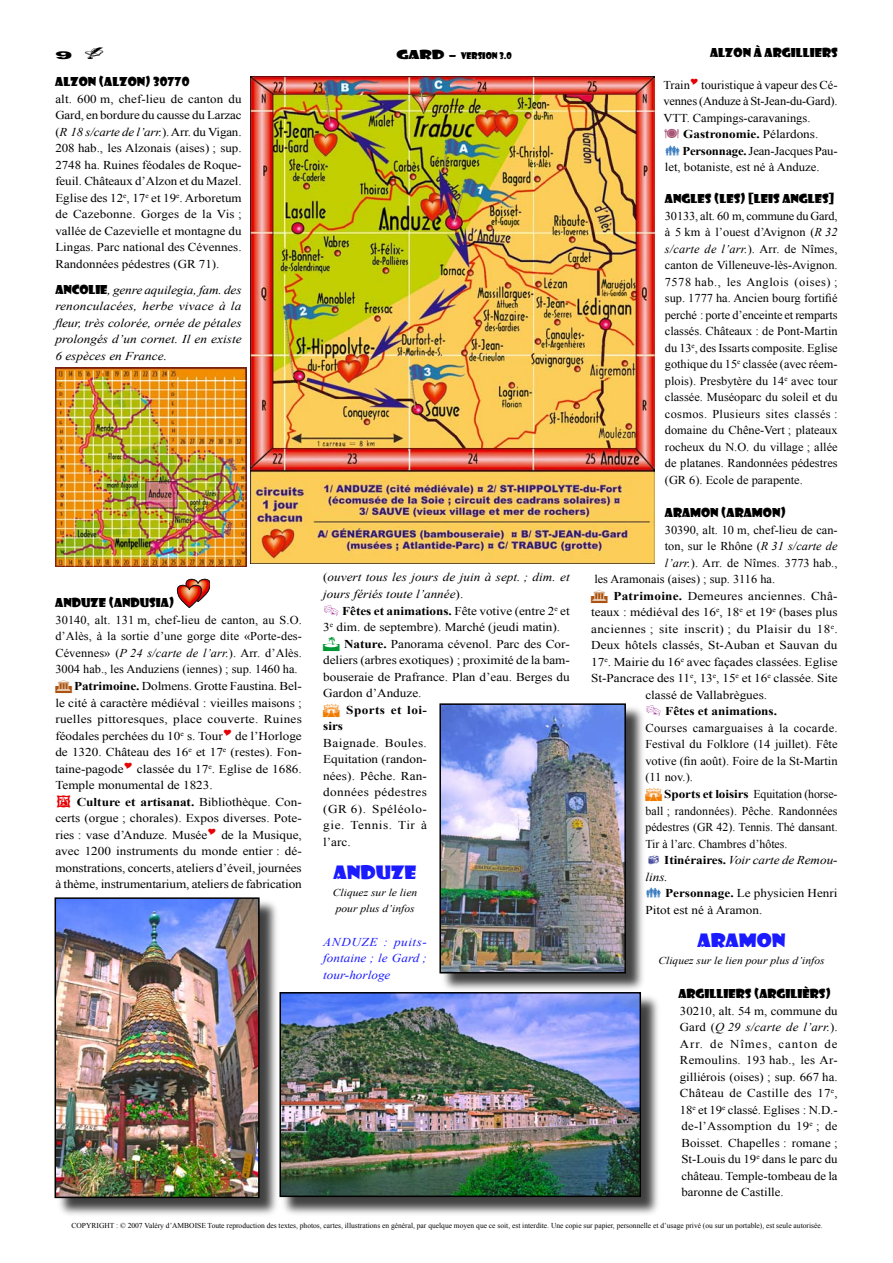
<style>
.page{position:relative;width:893px;height:1263px;background:#fff}
.page>*{position:absolute;margin:0;border:0;box-sizing:border-box;transform-origin:0 0}
.t1{font:18px "Showcard Gothic";color:#1b1bff;scale:1.2 1}
.t2{font:12px/16.5px "Times New Roman";color:#000;text-align:justify;scale:1.1 1}
.t3{font:12px/16.5px "Times New Roman";color:#000;text-align:justify}
.t4{font:12px/16.5px "Times New Roman";color:#000;text-align:justify;scale:1.08 1}
.t5{font:12px/16.5px "Times New Roman";color:#000;text-align:justify;scale:1.07 1}
.t6{font:italic 12px/16.5px "Times New Roman";color:#000;scale:1.1 1}
.t7{font:12px/16.5px "Times New Roman";color:#000;text-align:justify;scale:1.04 1}
.t8{font:12px "Showcard Gothic";color:#000;scale:1.1 1}
.t9{font:700 12px "Times New Roman";color:#000;scale:1.1 1}
.t10{font:12px "Times New Roman";letter-spacing:.02em;color:#000;scale:1.1 1}
.t11{font:12px "Times New Roman";color:#000;scale:1.06 1}
.t12{font:italic 12px/16.5px "Times New Roman";color:#1b1bff;text-align:justify;scale:1.1 1}
.t13{font:12px "Times New Roman";letter-spacing:.025em;color:#000;scale:1.1 1}
.t14{font:700 12px "Times New Roman";letter-spacing:.03em;color:#000;scale:1.1 1}
.t15{font:italic 10.5px/16.6px "Times New Roman";color:#000;scale:1.1 1}
.t16{font:9px "Showcard Gothic";color:#000}
.t17{font:7.5px "Times New Roman";color:#000}
.s1{font-style:italic}
.s2{font-family:"Showcard Gothic";font-style:normal}
.s3{font-size:12px}
.s4{font-weight:700}
.s5{font-weight:400}
.s6{font-style:normal}
.s7{font-weight:700;font-style:normal}
</style>
<div class="page">
<svg style="left:177px;top:579px;width:33px;height:28px"></svg>
<img style="left:251px;top:77px;width:404px;height:487px">
<img style="left:55px;top:368px;width:192px;height:199px">
<div style="left:281px;top:993px;width:380px;height:223px;background:#000;opacity:.75"></div>
<img style="left:282px;top:995px;width:356px;height:199px">
<div style="left:279px;top:992px;width:362px;height:205px;border:2px solid #000"></div>
<div style="left:56px;top:899px;width:224px;height:319px;background:#000;opacity:.75"></div>
<img style="left:58px;top:900px;width:199px;height:295px">
<div style="left:55px;top:897px;width:205px;height:301px;border:2px solid #000"></div>
<div style="left:441px;top:705px;width:205px;height:289px;background:#000;opacity:.75"></div>
<img style="left:442px;top:706px;width:181px;height:264px">
<div style="left:439px;top:703px;width:187px;height:270px;border:2px solid #000"></div>
<svg style="left:645px;top:787px;width:1px;height:14px"></svg>
<p class="t8" style="left:55px;top:74px;width:124px">ALZON (ALZON) 30770</p>
<p class="t4" style="left:55px;top:90px;width:174px">alt. 600 m, chef-lieu de canton du Gard, en bordure du causse du Larzac (<span class="s1">R 18 s/carte de l’arr.</span>). Arr. du Vigan.<br>208 hab., les Alzonais (aises) ; sup.<br>2748 ha. Ruines féodales de Roque&shy;feuil. Châteaux d’Alzon et du Mazel.<br>Eglise des 12<sup>e</sup>, 17<sup>e</sup> et 19<sup>e</sup>. Arboretum de Cazebonne. Gorges de la Vis ; vallée de Cazevielle et montagne du Lingas. Parc national des Cévennes.<br>Randonnées pédestres (GR 71).</p>
<p class="t6" style="left:55px;top:281px;width:171px;text-align:justify"><span class="s2">ANCOLIE</span>, genre aquilegia, fam. des renon-cu-lacées, herbe vivace à la fleur, très colorée, ornée de pétales prolongés d’un cornet. Il en existe 6 espèces en France.</p>
<p class="t16" style="left:396px;top:50px;width:117px"><span class="s3">GARD –</span> VERSION 3.0</p>
<p class="t8" style="left:55px;top:595px;width:110px">ANDUZE (ANDUSIA)</p>
<p class="t3" style="left:55px;top:611px;width:248px">30140, alt. 131 m, chef-lieu de canton, au S.O.</p>
<p class="t3" style="left:55px;top:628px;width:248px">d’Alès, à la sortie d’une gorge dite «Porte-des-</p>
<p class="t3" style="left:55px;top:644px;width:248px">Cévennes» (<span class="s1">P 24 s/carte de l’arr.</span>). Arr. d’Alès.</p>
<p class="t3" style="left:55px;top:661px;width:244px">3004 hab., les Anduziens (iennes) ; sup. 1460 ha.</p>
<p class="t2" style="left:74px;top:677px;width:209px"><span class="s4">Patrimoine.</span> Dolmens. Grotte Faustina. Bel-</p>
<p class="t2" style="left:55px;top:694px;width:226px">le cité à caractère médiéval : vieilles maisons ;</p>
<p class="t10" style="left:55px;top:711px;width:226px">ruelles pittoresques, place couverte. Ruines</p>
<p class="t2" style="left:55px;top:727px;width:226px">féodales perchées du 10<sup>e</sup> s. Tour de l’Horloge</p>
<p class="t2" style="left:55px;top:743px;width:226px">de 1320. Château des 16<sup>e</sup> et 17<sup>e</sup> (restes). Fon-</p>
<p class="t2" style="left:55px;top:760px;width:226px">taine-pagode classée du 17<sup>e</sup>. Eglise de 1686.</p>
<p class="t2" style="left:55px;top:776px;width:145px">Temple monumental de 1823.</p>
<p class="t9" style="left:77px;top:793px;width:206px">Culture et artisanat. <span class="s5">Bibliothèque. Con-</span></p>
<p class="t2" style="left:55px;top:810px;width:226px">certs (orgue ; chorales). Expos diverses. Pote-</p>
<p class="t2" style="left:55px;top:826px;width:226px">ries : vase d’An--duze. Musée de la Musique,</p>
<p class="t2" style="left:55px;top:843px;width:226px">avec 1200 instruments du monde entier : dé-</p>
<p class="t2" style="left:55px;top:859px;width:225px">monstrations, concerts, ateliers d’éveil, journées</p>
<p class="t2" style="left:55px;top:876px;width:226px">à thème, instrumentarium, ateliers de fabrication</p>
<p class="t6" style="left:323px;top:569px;width:226px"><span class="s6">(</span>ouvert tous les jours de juin à sept. ; dim. et jours fériés toute l’année<span class="s6">).</span></p>
<p class="t2" style="left:342px;top:602px;width:208px"><span class="s4">Fêtes et animations.</span> Fête votive (entre 2<sup>e</sup> et</p>
<p class="t2" style="left:323px;top:618px;width:217px">3<sup>e</sup> dim. de septembre). Marché (jeudi matin).</p>
<p class="t2" style="left:344px;top:635px;width:207px"><span class="s4">Nature.</span> Panorama cévenol. Parc des Cor-</p>
<p class="t2" style="left:323px;top:652px;width:225px">deliers (arbres exotiques) ; proximité de la bam-</p>
<p class="t2" style="left:323px;top:668px;width:226px">bou-seraie de Prafrance. Plan d’eau. Berges du</p>
<p class="t2" style="left:323px;top:685px;width:91px">Gardon d’Anduze.</p>
<p class="t14" style="left:346px;top:701px;width:75px">Sports et loi-</p>
<p class="t9" style="left:323px;top:718px;width:19px">sirs</p>
<p class="t2" style="left:323px;top:734px;width:96px">Baignade. Boules.<br>Equitation (randon&shy;nées). Pêche. Ran&shy;données pédestres (GR 6). Spéléolo&shy;gie. Tennis. Tir à l’arc.</p>
<h1 class="t1" style="left:334px;top:860px;width:71px">ANDUZE</h1>
<p class="t15" style="left:333px;top:884px;width:78px">Cliquez sur le lien pour plus d’infos</p>
<p class="t12" style="left:323px;top:933px;width:96px">ANDUZE : puits&shy;fontaine ; le Gard ; tour-horloge</p>
<p class="t8" style="left:710px;top:44px;width:117px">ALZON À ARGILLIERS</p>
<p class="t7" style="left:663px;top:76px;width:169px">Train touristique à vapeur des Cé-</p>
<p class="t7" style="left:663px;top:93px;width:169px">vennes (Anduze à St-Jean-du-Gard).</p>
<p class="t7" style="left:663px;top:109px;width:143px">VTT. Campings-caravanings.</p>
<p class="t9" style="left:683px;top:126px;width:124px">Gastronomie. <span class="s5">Pélardons.</span></p>
<p class="t11" style="left:682px;top:143px;width:148px"><span class="s4">Personnage.</span> Jean-Jacques Pau-</p>
<p class="t11" style="left:665px;top:159px;width:147px">let, botaniste, est né à Anduze.</p>
<p class="t8" style="left:665px;top:191px;width:156px">ANGLES (LES) [LEIS ANGLES]</p>
<p class="t3" style="left:665px;top:207px;width:174px">30133, alt. 60 m, commune du Gard, à 5 km à l’ouest d’Avignon (<span class="s1">R 32 s/carte de l’arr.</span>). Arr. de Nîmes, canton de Villeneuve-lès-Avignon.<br>7578 hab., les An-glois (oises) ; sup. 1777 ha. Ancien bourg fortifié perché : porte d’enceinte et remparts classés. Châteaux : de Pont-Martin du 13<sup>e</sup>, des Issarts composite. Eglise gothique du 15<sup>e</sup> classée (avec réem&shy;plois). Presbytère du 14<sup>e</sup> avec tour classée. Muséo-parc du soleil et du cosmos. Plusieurs sites classés : domaine du Chêne-Vert ; plateaux rocheux du N.O. du village ; allée de platanes. Randonnées pédestres (GR 6). Ecole de parapente.</p>
<p class="t8" style="left:665px;top:504px;width:111px">ARAMON (ARAMON)</p>
<p class="t3" style="left:665px;top:521px;width:174px">30390, alt. 10 m, chef-lieu de can-</p>
<p class="t3" style="left:665px;top:537px;width:174px">ton, sur le Rhône (<span class="s1">R 31 s/carte de</span></p>
<p class="t3" style="left:665px;top:554px;width:174px"><span class="s1">l’arr.</span>). Arr. de Nîmes. 3773 hab.,</p>
<p class="t3" style="left:594px;top:570px;width:182px">les Aramonais (aises) ; sup. 3116 ha.</p>
<p class="t10" style="left:613px;top:587px;width:205px"><span class="s4">Patrimoine.</span> Demeures anciennes. Châ-</p>
<p class="t2" style="left:591px;top:604px;width:226px">teaux : médiéval des 16<sup>e</sup>, 18<sup>e</sup> et 19<sup>e</sup> (bases plus</p>
<p class="t13" style="left:591px;top:620px;width:226px">anciennes ; site inscrit) ; du Plaisir du 18<sup>e</sup>.</p>
<p class="t2" style="left:591px;top:637px;width:225px">Deux hôtels classés, St-Auban et Sauvan du</p>
<p class="t2" style="left:591px;top:653px;width:226px">17<sup>e</sup>. Mairie du 16<sup>e</sup> avec façades classées. Eglise</p>
<p class="t2" style="left:591px;top:670px;width:226px">St-Pancrace des 11<sup>e</sup>, 13<sup>e</sup>, 15<sup>e</sup> et 16<sup>e</sup> classée. Site</p>
<p class="t2" style="left:645px;top:686px;width:112px">classé de Vallabrè-gues.</p>
<p class="t9" style="left:665px;top:703px;width:103px">Fêtes et animations.</p>
<p class="t7" style="left:645px;top:719px;width:186px">Courses camarguaises à la cocarde.<br>Festival du Folklore (14 juillet). Fête votive (fin août). Foire de la St-Martin (11 nov.).</p>
<p class="t3" style="left:645px;top:786px;width:194px;text-indent:19px"><span class="s4">Sports et loisirs</span> Equitation (horse&shy;ball ; randonnées). Pêche. Randonnées pédestres (GR 42). Tennis. Thé dansant.<br>Tir à l’arc. Chambres d’hôtes.</p>
<p class="t6" style="left:645px;top:852px;width:176px;text-indent:19px"><span class="s7">Itinéraires.</span> Voir carte de Remou&shy;lins.</p>
<p class="t2" style="left:645px;top:885px;width:176px;text-indent:20px"><span class="s4">Personnage.</span> Le physicien Henri<br>Pitot est né à Aramon.</p>
<h1 class="t1" style="left:697px;top:928px;width:75px">ARAMON</h1>
<p class="t15" style="left:658px;top:951px;width:153px">Cliquez sur le lien pour plus d’infos</p>
<p class="t8" style="left:678px;top:986px;width:140px">ARGILLIERS (ARGILIÈRS)</p>
<p class="t5" style="left:680px;top:1002px;width:149px">30210, alt. 54 m, commune du Gard (<span class="s1">Q 29 s/carte de l’arr.</span>).<br>Arr. de Nîmes, canton de Remoulins. 193 hab., les Ar&shy;gilliérois (oises) ; sup. 667 ha.<br>Château de Castille des 17<sup>e</sup>, 18<sup>e</sup> et 19<sup>e</sup> classé. Eglises : N.D.- de-l’Assomption du 19<sup>e</sup> ; de Boisset. Chapelles : romane ; St-Louis du 19<sup>e</sup> dans le parc du château. Temple-tombeau de la baronne de Castille.</p>
<p class="t17" style="left:72px;top:1220px;width:752px">COPYRIGHT : © 2007 Valéry d’AMBOISE Toute reproduction des textes, photos, cartes, illustrations en général, par quelque moyen que ce soit, est interdite. Une copie sur papier, personnelle et d’usage privé (ou sur un portable), est seule autorisée.</p>
</div>
